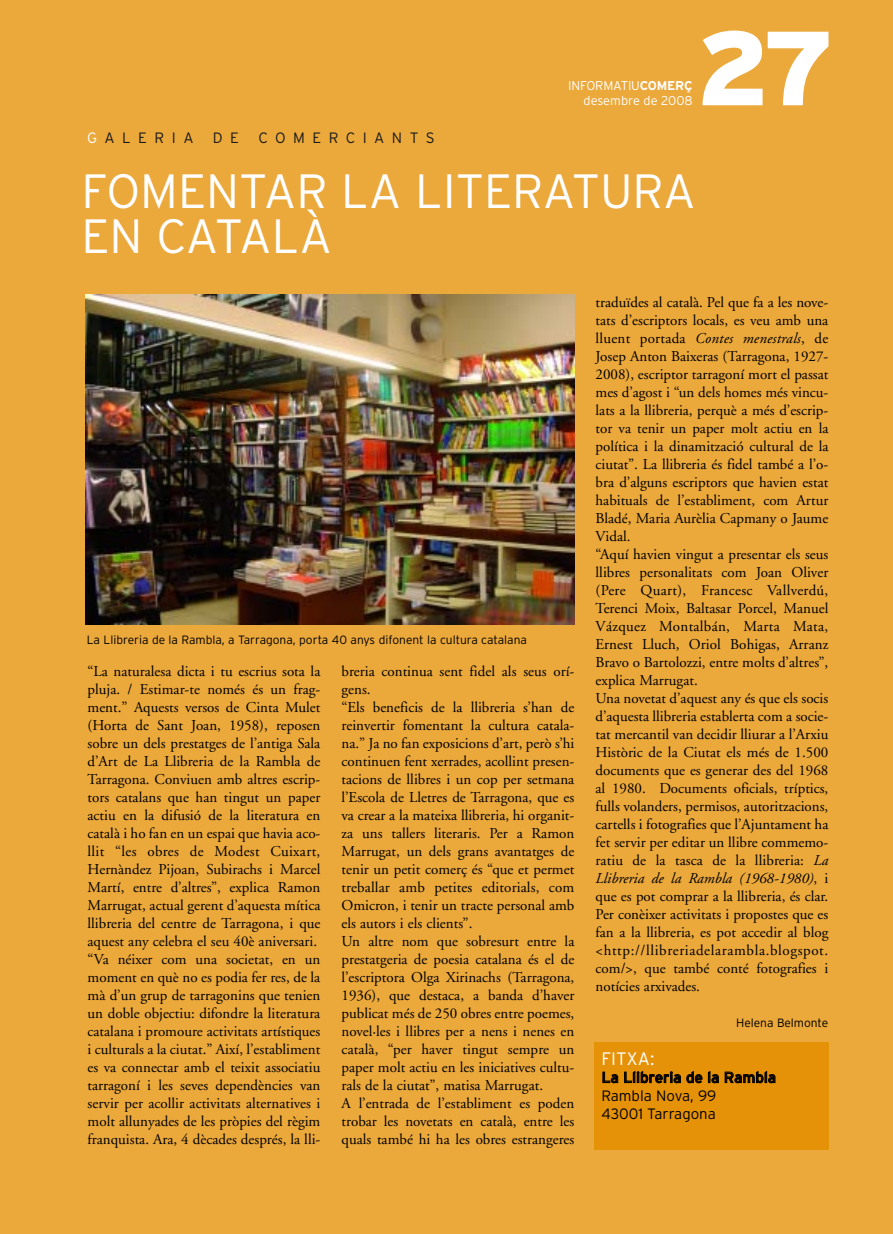
<style>
.page{position:relative;width:893px;height:1234px;background:#fff}
.page>*{position:absolute;margin:0;border:0;box-sizing:border-box;transform-origin:0 0}
.t1{font:900 105px "Interstate";color:#fff}
.t2{font:300 48px/45px "Interstate";color:#fff}
.t3{font:300 18px "Interstate";color:#fff}
.t4{font:15px/18px "Adobe Garamond";color:#000}
.t5{font:300 15px/18px "Interstate";color:#000}
.t6{font:15px "Interstate";color:#000}
.t7{font:300 15px "Interstate";letter-spacing:.5em;color:#1a1a1a}
.t8{font:300 12.75px/15.3px "Interstate";letter-spacing:-.015em;color:#fff;text-align:right}
.t9{font:300 12px "Interstate";color:#000}
.s1{font-weight:700}
.s2{color:#fff}
.s3{font-style:italic}
</style>
<div class="page">
<div style="left:0;top:0;width:893px;height:1233px;background:#eba83b"></div>
<div style="left:594px;top:1042px;width:234px;height:107px;background:#e69209"></div>
<img style="left:86px;top:294px;width:489px;height:330px">
<p class="t8" style="left:568px;top:78px;width:126px">INFORMATIU<span class="s1">COMERÇ </span>desembre de 2008</p>
<h1 class="t1" style="left:697px;top:8px;width:140px">27</h1>
<p class="t7" style="left:87px;top:129px;width:108px"><span class="s2">G</span>ALERIA</p>
<p class="t7" style="left:213px;top:129px;width:28px">D E</p>
<p class="t7" style="left:258px;top:129px;width:178px">COMERCIANTS</p>
<h2 class="t2" style="left:81px;top:169px;width:616px">FOMENTAR LA LITERATURA<br>EN CATALÀ</h2>
<p class="t9" style="left:87px;top:632px;width:442px">La Llibreria de la Rambla, a Tarragona, porta 40 anys difonent la cultura catalana</p>
<p class="t4" style="left:88px;top:663px;width:234px">“La naturalesa dicta i tu escrius sota la pluja. / Estimar-te només és un frag&shy;ment.” Aquests versos de Cinta Mulet (Horta de Sant Joan, 1958), reposen sobre un dels prestatges de l’antiga Sala d’Art de La Llibreria de la Rambla de Tarragona. Conviuen amb altres escrip&shy;tors catalans que han tingut un paper actiu en la difusió de la literatura en català i ho fan en un espai que havia aco&shy;llit “les obres de Modest Cuixart, Hernàndez Pijoan, Subirachs i Marcel Martí, entre d’altres”, explica Ramon Marrugat, actual gerent d’aquesta mítica llibreria del centre de Tarragona, i que aquest any celebra el seu 40è aniversari. “Va néixer com una societat, en un moment en què no es podia fer res, de la mà d’un grup de tarragonins que tenien un doble objectiu: difondre la literatura catalana i promoure activitats artístiques i culturals a la ciutat.” Així, l’establiment es va connectar amb el teixit associatiu tarragoní i les seves dependències van servir per acollir activitats alternatives i molt allunyades de les pròpies del règim franquista. Ara, 4 dècades després, la lli-</p>
<p class="t4" style="left:342px;top:663px;width:234px">breria continua sent fidel als seus orí&shy;gens.<br>“Els beneficis de la llibreria s’han de reinvertir fomentant la cultura catala&shy;na.” Ja no fan exposicions d’art, però s’hi continuen fent xerrades, acollint presen&shy;tacions de llibres i un cop per setmana l’Escola de Lletres de Tarragona, que es va crear a la mateixa llibreria, hi organit&shy;za uns tallers literaris. Per a Ramon Marrugat, un dels grans avantatges de tenir un petit comerç és “que et permet treballar amb petites editorials, com Omicron, i tenir un tracte personal amb els autors i els clients”.<br>Un altre nom que sobresurt entre la prestatgeria de poesia catalana és el de l’escriptora Olga Xirinachs (Tarragona, 1936), que destaca, a banda d’haver publicat més de 250 obres entre poemes, novel·les i llibres per a nens i nenes en català, “per haver tingut sempre un paper molt actiu en les iniciatives cultu&shy;rals de la ciutat”, matisa Marrugat.<br>A l’entrada de l’establiment es poden trobar les novetats en català, entre les quals també hi ha les obres estrangeres</p>
<p class="t4" style="left:596px;top:294px;width:234px">traduïdes al català. Pel que fa a les nove&shy;tats d’escriptors locals, es veu amb una lluent portada <span class="s3">Contes menestrals</span>, de Josep Anton Baixeras (Tarragona, 1927- 2008), escriptor tarragoní mort el passat mes d’agost i “un dels homes més vincu&shy;lats a la llibreria, perquè a més d’escrip&shy;tor va tenir un paper molt actiu en la política i la dinamització cultural de la ciutat”. La llibreria és fidel també a l’o&shy;bra d’alguns escriptors que havien estat habituals de l’establiment, com Artur Bladé, Maria Aurèlia Capmany o Jaume Vidal.<br>“Aquí havien vingut a presentar els seus llibres personalitats com Joan Oliver (Pere Quart), Francesc Vallverdú, Terenci Moix, Baltasar Porcel, Manuel Vázquez Montalbán, Marta Mata, Ernest Lluch, Oriol Bohigas, Arranz Bravo o Bartolozzi, entre molts d’altres”, explica Marrugat.<br>Una novetat d’aquest any és que els socis d’aquesta llibreria establerta com a socie&shy;tat mercantil van decidir lliurar a l’Arxiu Històric de la Ciutat els més de 1.500 documents que es generar des del 1968 al 1980. Documents oficials, tríptics, fulls volanders, permisos, autoritzacions, cartells i fotografies que l’Ajuntament ha fet servir per editar un llibre commemo&shy;ratiu de la tasca de la llibreria: <span class="s3">La Llibreria de la Rambla (1968-1980)</span>, i que es pot comprar a la llibreria, és clar.<br>Per conèixer activitats i propostes que es fan a la llibreria, es pot accedir al blog &lt;http://llibreriadelarambla.blogspot. com/&gt;, que també conté fotografies i notícies arxivades.</p>
<p class="t9" style="left:736px;top:1016px;width:94px">Helena Belmonte</p>
<p class="t3" style="left:601px;top:1047px;width:54px">FITXA:</p>
<p class="t6" style="left:602px;top:1068px;width:176px">La Llibreria de la Rambla</p>
<p class="t5" style="left:601px;top:1086px;width:117px">Rambla Nova, 99<br>43001 Tarragona</p>
</div>
